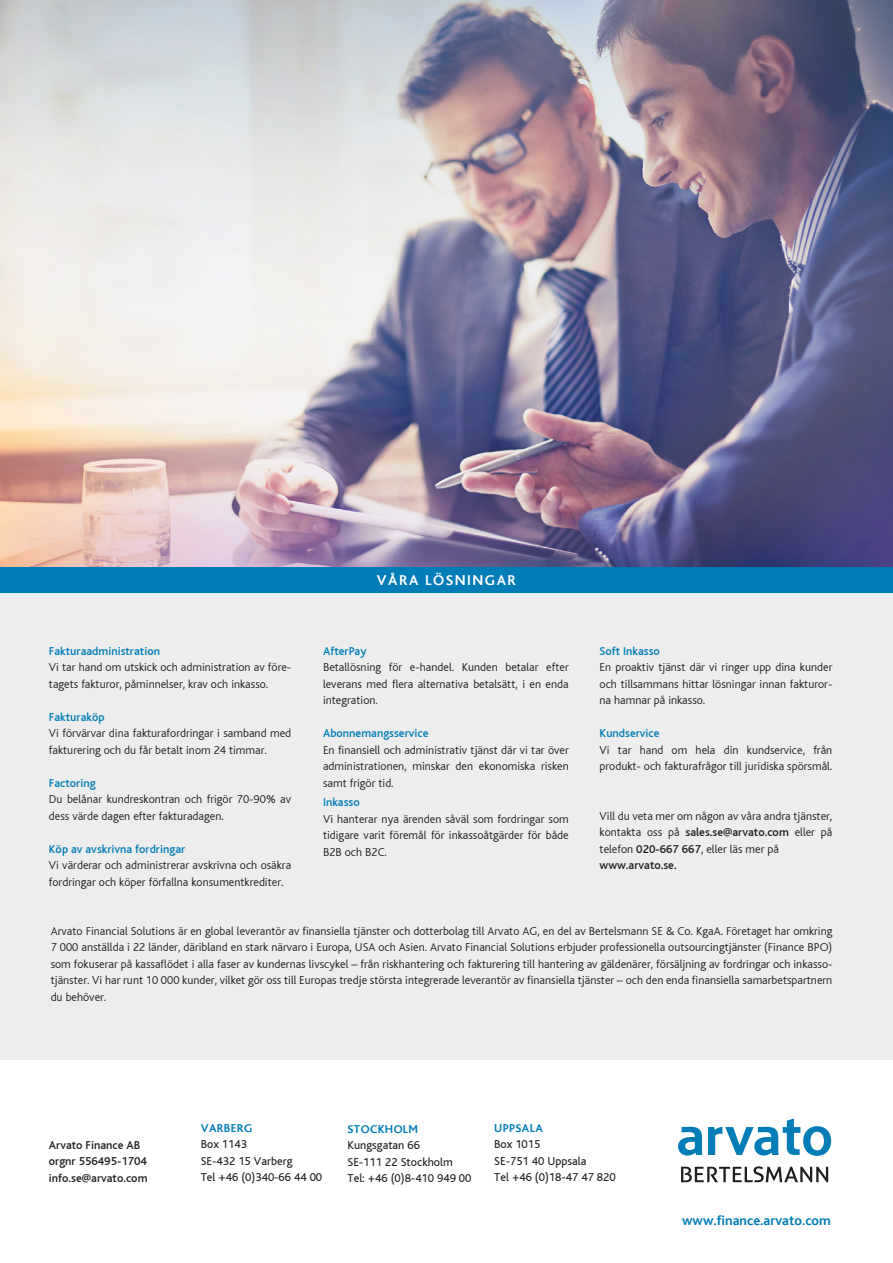
<style>
.page{position:relative;width:893px;height:1263px;background:#fff}
.page>*{position:absolute;margin:0;border:0;box-sizing:border-box;transform-origin:0 0}
.t1{font:700 15px "Bliss";letter-spacing:.1em;color:#fff}
.mail{font:700 13.95px "Bliss";color:#007cb7}
.t2{font:300 12px/16.5px "Bliss";color:#231f20;text-align:justify}
.t3{font:12px "Bliss";color:#231f20}
.t4{font:500 12px "Bliss";color:#007cb7}
.t5{font:500 12px "Bliss";color:#231f20}
.t6{font:700 12px "Bliss";letter-spacing:.03em;color:#007cb7}
.s1{font-weight:500}
</style>
<div class="page">
<img style="left:0;top:0;width:893px;height:567px">
<div style="left:0;top:572px;width:893px;height:488px;background:#ededee"></div>
<div style="left:0;top:567px;width:893px;height:25px;background:#007cb7"></div>
<svg style="left:678px;top:1127px;width:24px;height:28px"></svg>
<svg style="left:708px;top:1118px;width:123px;height:38px"></svg>
<svg style="left:681px;top:1166px;width:147px;height:16px"></svg>
<p class="t4" style="left:49px;top:644px;width:113px">Fakturaadministration</p>
<p class="t2" style="left:49px;top:659px;width:244px">Vi tar hand om utskick och administration av före&shy;tagets fakturor, påminnelser, krav och inkasso.</p>
<p class="t4" style="left:49px;top:710px;width:57px">Fakturaköp</p>
<p class="t2" style="left:49px;top:725px;width:244px">Vi förvärvar dina fakturafordringar i samband med fakturering och du får betalt inom 24 timmar.</p>
<p class="t4" style="left:49px;top:776px;width:48px">Factoring</p>
<p class="t2" style="left:49px;top:791px;width:244px">Du belånar kundreskontran och frigör 70-90% av dess värde dagen efter fakturadagen.</p>
<p class="t4" style="left:49px;top:842px;width:138px">Köp av avskrivna fordringar</p>
<p class="t2" style="left:49px;top:857px;width:244px">Vi värderar och administrerar avskrivna och osäkra fordringar och köper förfallna konsumentkrediter.</p>
<p class="t1" style="left:377px;top:572px;width:141px">VÅRA LÖSNINGAR</p>
<p class="t4" style="left:323px;top:644px;width:45px">AfterPay</p>
<p class="t2" style="left:323px;top:659px;width:247px">Betallösning för e-handel. Kunden betalar efter leverans med flera alternativa betalsätt, i en enda integration.</p>
<p class="t4" style="left:323px;top:727px;width:107px">Abonnemangsservice</p>
<p class="t2" style="left:323px;top:742px;width:247px">En finansiell och administrativ tjänst där vi tar över administrationen, minskar den ekonomiska risken samt frigör tid.</p>
<p class="t4" style="left:323px;top:796px;width:38px">Inkasso</p>
<p class="t2" style="left:323px;top:811px;width:247px">Vi hanterar nya ärenden såväl som fordringar som tidigare varit föremål för inkassoåtgärder för både B2B och B2C.</p>
<p class="t4" style="left:600px;top:644px;width:62px">Soft Inkasso</p>
<p class="t2" style="left:600px;top:659px;width:234px">En proaktiv tjänst där vi ringer upp dina kunder och tillsammans hittar lösningar innan fakturor&shy;na hamnar på inkasso.</p>
<p class="t4" style="left:600px;top:727px;width:62px">Kundservice</p>
<p class="t2" style="left:600px;top:742px;width:234px">Vi tar hand om hela din kundservice, från produkt- och fakturafrågor till juridiska spörsmål.</p>
<p class="t2" style="left:600px;top:808px;width:234px">Vill du veta mer om någon av våra andra tjänster, kontakta oss på <span class="s1">sales.se@arvato.com</span> eller på telefon <span class="s1">020-667 667</span>, eller läs mer på</p>
<p class="t5" style="left:600px;top:859px;width:79px">www.arvato.se.</p>
<p class="t2" style="left:51px;top:923px;width:783px">Arvato Financial Solutions är en global leverantör av finansiella tjänster och dotterbolag till Arvato AG, en del av Bertelsmann SE &amp; Co. KgaA. Företaget har omkring 7 000 anställda i 22 länder, däribland en stark närvaro i Europa, USA och Asien. Arvato Financial Solutions erbjuder professionella outsourcingtjänster (Finance BPO) som fokuserar på kassaflödet i alla faser av kundernas livscykel – från riskhantering och fakturering till hantering av gäldenärer, försäljning av fordringar och inkasso&shy;tjänster. Vi har runt 10 000 kunder, vilket gör oss till Europas tredje största integrerade leverantör av finansiella tjänster – och den enda finansiella samarbetspartnern du behöver.</p>
<p class="t5" style="left:49px;top:1138px;width:93px">Arvato Finance AB</p>
<p class="t5" style="left:49px;top:1155px;width:100px">orgnr 556495-1704</p>
<p class="t5" style="left:49px;top:1171px;width:100px">info.se@arvato.com</p>
<p class="t6" style="left:201px;top:1121px;width:53px">VARBERG</p>
<p class="t3" style="left:201px;top:1138px;width:48px">Box 1143</p>
<p class="t3" style="left:201px;top:1154px;width:93px">SE-432 15 Varberg</p>
<p class="t3" style="left:201px;top:1171px;width:123px">Tel +46 (0)340-66 44 00</p>
<p class="t6" style="left:347px;top:1123px;width:72px">STOCKHOLM</p>
<p class="t3" style="left:347px;top:1139px;width:74px">Kungsgatan 66</p>
<p class="t3" style="left:347px;top:1155px;width:107px">SE-111 22 Stockholm</p>
<p class="t3" style="left:347px;top:1172px;width:126px">Tel: +46 (0)8-410 949 00</p>
<p class="t6" style="left:494px;top:1121px;width:50px">UPPSALA</p>
<p class="t3" style="left:494px;top:1138px;width:48px">Box 1015</p>
<p class="t3" style="left:494px;top:1154px;width:94px">SE-751 40 Uppsala</p>
<p class="t3" style="left:494px;top:1171px;width:123px">Tel +46 (0)18-47 47 820</p>
<p class="mail" style="left:682px;top:1213px;width:150px">www.finance.arvato.com</p>
</div>
